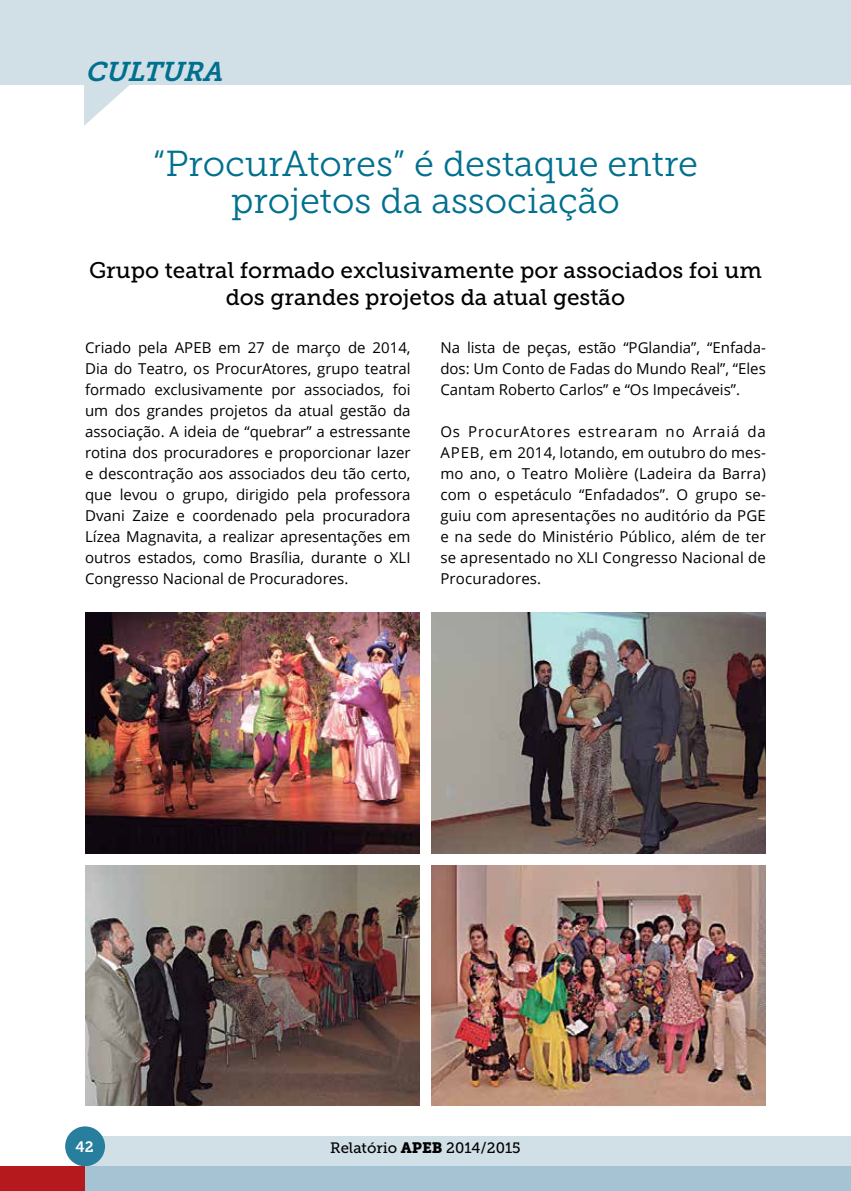
<style>
.page{position:relative;width:851px;height:1191px;background:#fff}
.page>*{position:absolute;margin:0;border:0;box-sizing:border-box;transform-origin:0 0}
.t1{font:36px/37.5px "Museo Slab 300";color:#00708e;text-align:center}
.t2{font:italic 27px "Museo Slab 700";color:#00708e}
.t3{font:22.5px/27px "Museo Slab 500";color:#000;text-align:center}
.t4{font:15px/21px "Open Sans";color:#000;text-align:justify}
.t5{font:15px "Museo Slab 500";color:#000}
.t6{font:15px "Museo Slab 700";color:#fff}
.s1{font-family:"Museo Slab 900"}
</style>
<div class="page">
<img style="left:85px;top:612px;width:334px;height:241px">
<img style="left:431px;top:612px;width:334px;height:241px">
<img style="left:85px;top:865px;width:334px;height:241px">
<img style="left:431px;top:865px;width:334px;height:241px">
<svg style="left:0;top:0;width:850px;height:126px;fill:#d1dfe7"></svg>
<div style="left:85px;top:1135px;width:765px;height:56px;background:#d1dfe7"></div>
<div style="left:0;top:1166px;width:96px;height:25px;background:#b5191e"></div>
<div style="left:65px;top:1126px;width:40px;height:40px;background:#277f9d;border-radius:50%"></div>
<div style="left:85px;top:1166px;width:765px;height:25px;background:#a5c3d2"></div>
<h2 class="t2" style="left:85px;top:56px;width:146px">CULTURA</h2>
<h1 class="t1" style="left:153px;top:145px;width:546px">“ProcurAtores” é destaque entre projetos da associação</h1>
<h3 class="t3" style="left:89px;top:257px;width:674px">Grupo teatral formado exclusivamente por associados foi um dos grandes projetos da atual gestão</h3>
<p class="t4" style="left:85px;top:336px;width:327px">Criado pela APEB em 27 de março de 2014, Dia do Teatro, os ProcurAtores, grupo teatral formado exclusivamente por associados, foi um dos grandes projetos da atual gestão da associação. A ideia de “quebrar” a estressante rotina dos procuradores e proporcionar lazer e descontração aos associados deu tão certo, que levou o grupo, dirigido pela professora Dvani Zaize e coordenado pela procuradora Lízea Magnavita, a realizar apresentações em outros estados, como Brasília, durante o XLI Congresso Nacional de Procuradores.</p>
<p class="t4" style="left:440px;top:336px;width:327px">Na lista de peças, estão “PGlandia”, “Enfada&shy;dos: Um Conto de Fadas do Mundo Real”, “Eles Cantam Roberto Carlos” e “Os Impecáveis”.</p>
<p class="t4" style="left:440px;top:420px;width:327px">Os ProcurAtores estrearam no Arraiá da APEB, em 2014, lotando, em outubro do mes&shy;mo ano, o Teatro Molière (Ladeira da Barra) com o espetáculo “Enfadados”. O grupo se&shy;guiu com apresentações no auditório da PGE e na sede do Ministério Público, além de ter se apresentado no XLI Congresso Nacional de Procuradores.</p>
<p class="t6" style="left:76px;top:1138px;width:20px">42</p>
<p class="t5" style="left:330px;top:1139px;width:192px">Relatório <span class="s1">APEB</span> 2014/2015</p>
</div>
